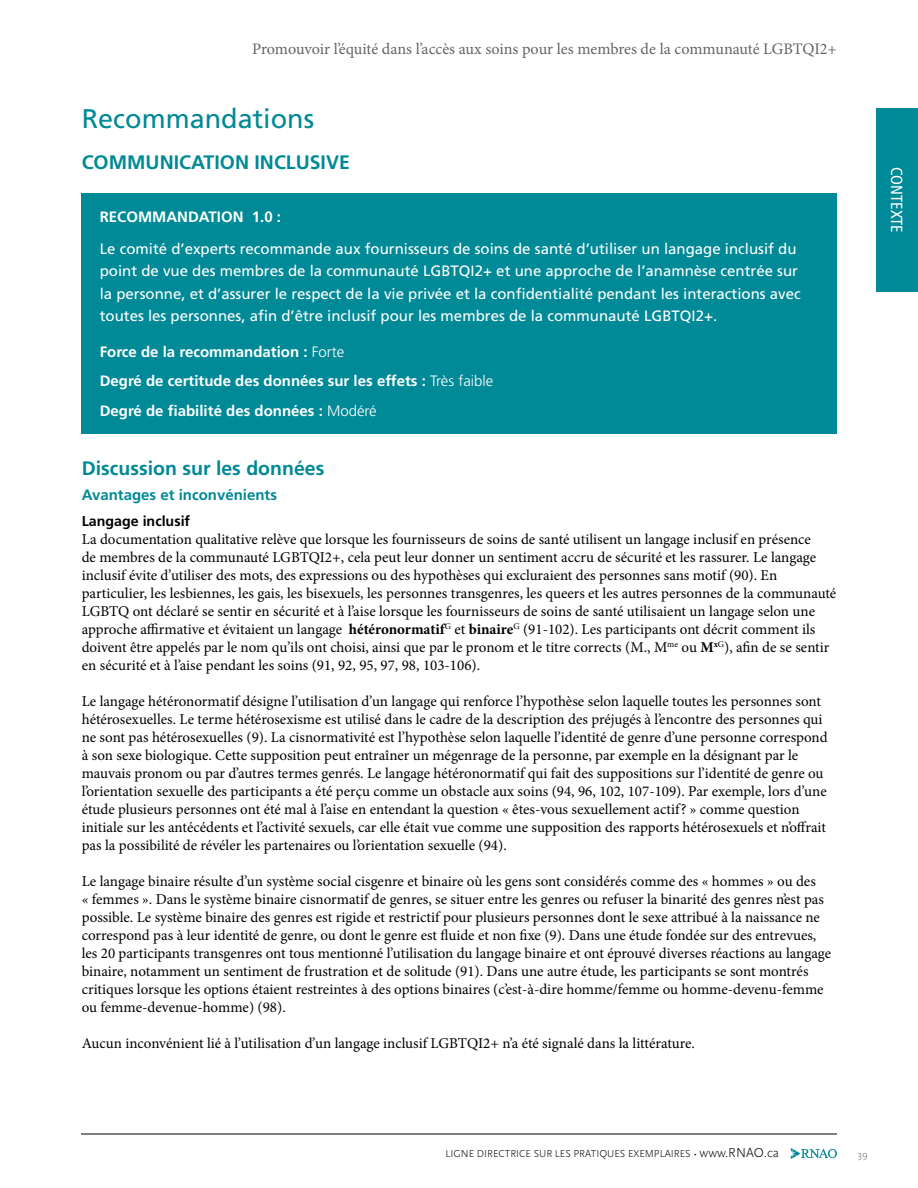
<style>
.page{position:relative;width:918px;height:1188px;background:#fff}
.page>*{position:absolute;margin:0;border:0;box-sizing:border-box;transform-origin:0 0}
.t1{font:27px "Frutiger LT Std";color:#008996}
.t2{font:700 19.5px "Frutiger LT Std";color:#008996}
.t3{font:16.2px "Minion Pro";letter-spacing:-.005em;color:#636466}
.t4{font:condensed 16.2px "Frutiger LT Std";color:#fff}
.t5{font:15px/18px "Minion Pro";color:#000}
.t6{font:15px/22.5px "Frutiger LT Std";color:#fff}
.t7{font:700 15px/29.2px "Frutiger LT Std";color:#fff}
.t8{font:700 15px "Frutiger LT Std";color:#008996}
.t9{font:700 14.25px "Frutiger LT Std";color:#000}
.t10{font:300 10.5px "Scala Sans OT";color:#000}
.t11{font:300 10.5px "Scala Sans OT";color:#636466}
.s1{font-weight:300}
.s2{font-weight:700}
.s3{font-size:13.5px}
</style>
<div class="page">
<svg style="left:791px;top:1148px;width:46px;height:11px"></svg>
<div style="left:876px;top:108px;width:42px;height:184px;background:#008996"></div>
<div style="left:82px;top:193px;width:755px;height:241px;background:#008996"></div>
<hr style="left:81px;top:1134px;width:756px;height:1px;background:#000">
<p class="t3" style="left:252px;top:38px;width:586px">Promouvoir l’équité dans l’accès aux soins pour les membres de la communauté LGBTQI2+</p>
<h1 class="t1" style="left:82px;top:103px;width:234px">Recommandations</h1>
<h2 class="t2" style="left:82px;top:151px;width:270px">COMMUNICATION INCLUSIVE</h2>
<p class="t7" style="left:100px;top:202px;width:183px">RECOMMANDATION 1.0 :</p>
<p class="t6" style="left:100px;top:237px;width:703px">Le comité d’experts recommande aux fournisseurs de soins de santé d’utiliser un langage inclusif du point de vue des membres de la communauté LGBTQI2+ et une approche de l’anamnèse centrée sur la personne, et d’assurer le respect de la vie privée et la confidentialité pendant les interactions avec toutes les personnes, afin d’être inclusif pour les membres de la communauté LGBTQI2+.</p>
<p class="t7" style="left:100px;top:337px;width:395px">Force de la recommandation : <span class="s1">Forte<br></span>Degré de certitude des données sur les effets : <span class="s1">Très faible<br></span>Degré de fiabilité des données : <span class="s1">Modéré</span></p>
<h2 class="t2" style="left:82px;top:457px;width:244px">Discussion sur les données</h2>
<p class="t8" style="left:82px;top:485px;width:197px">Avantages et inconvénients</p>
<p class="t9" style="left:82px;top:512px;width:110px">Langage inclusif</p>
<p class="t5" style="left:82px;top:530px;width:756px">La documentation qualitative relève que lorsque les fournisseurs de soins de santé utilisent un langage inclusif en présence<br>de membres de la communauté LGBTQI2+, cela peut leur donner un sentiment accru de sécurité et les rassurer. Le langage inclusif évite d’utiliser des mots, des expressions ou des hypothèses qui excluraient des personnes sans motif (90). En particulier, les lesbiennes, les gais, les bisexuels, les personnes transgenres, les queers et les autres personnes de la communauté LGBTQ ont déclaré se sentir en sécurité et à l’aise lorsque les fournisseurs de soins de santé utilisaient un langage selon une approche affirmative et évitaient un langage <span class="s2">hétéronormatif</span><sup>G</sup> et <span class="s2">binaire</span><sup>G</sup> (91-102). Les participants ont décrit comment ils doivent être appelés par le nom qu’ils ont choisi, ainsi que par le pronom et le titre corrects (M., M<sup>me</sup> ou <span class="s2">M</span><sup>x</sup><sup>G</sup>), afin de se sentir en sécurité et à l’aise pendant les soins (91, 92, 95, 97, 98, 103-106).</p>
<p class="t5" style="left:82px;top:692px;width:747px">Le langage hétéronormatif désigne l’utilisation d’un langage qui renforce l’hypothèse selon laquelle toutes les personnes sont hétérosexuelles. Le terme hétérosexisme est utilisé dans le cadre de la description des préjugés à l’encontre des personnes qui ne sont pas hétérosexuelles (9). La cisnormativité est l’hypothèse selon laquelle l’identité de genre d’une personne correspond à son sexe biologique. Cette supposition peut entraîner un mégenrage de la personne, par exemple en la désignant par le mauvais pronom ou par d’autres termes genrés. Le langage hétéronormatif qui fait des suppositions sur l’identité de genre ou l’orientation sexuelle des participants a été perçu comme un obstacle aux soins (94, 96, 102, 107-109). Par exemple, lors d’une étude plusieurs personnes ont été mal à l’aise en entendant la question « êtes-vous sexuellement actif? » comme question initiale sur les antécédents et l’activité sexuels, car elle était vue comme une supposition des rapports hétérosexuels et n’offrait pas la possibilité de révéler les partenaires ou l’orientation sexuelle (94).</p>
<p class="t5" style="left:82px;top:872px;width:751px">Le langage binaire résulte d’un système social cisgenre et binaire où les gens sont considérés comme des « hommes » ou des<br>« femmes ». Dans le système binaire cisnormatif de genres, se situer entre les genres ou refuser la binarité des genres n’est pas possible. Le système binaire des genres est rigide et restrictif pour plusieurs personnes dont le sexe attribué à la naissance ne correspond pas à leur identité de genre, ou dont le genre est fluide et non fixe (9). Dans une étude fondée sur des entrevues, les 20 participants transgenres ont tous mentionné l’utilisation du langage binaire et ont éprouvé diverses réactions au langage binaire, notamment un sentiment de frustration et de solitude (91). Dans une autre étude, les participants se sont montrés critiques lorsque les options étaient restreintes à des options binaires (c’est-à-dire homme/femme ou homme-devenu-femme ou femme-devenue-homme) (98).</p>
<p class="t5" style="left:82px;top:1034px;width:615px">Aucun inconvénient lié à l’utilisation d’un langage inclusif LGBTQI2+ n’a été signalé dans la littérature.</p>
<p class="t4" style="left:906px;top:167px;width:68px;rotate:90deg">CONTEXTE</p>
<p class="t10" style="left:446px;top:1148px;width:335px">LIGNE DIRECTRICE SUR LES PRATIQUES EXEMPLAIRES • <span class="s3">www.RNAO.ca</span></p>
<p class="t11" style="left:858px;top:1148px;width:11px">39</p>
</div>
